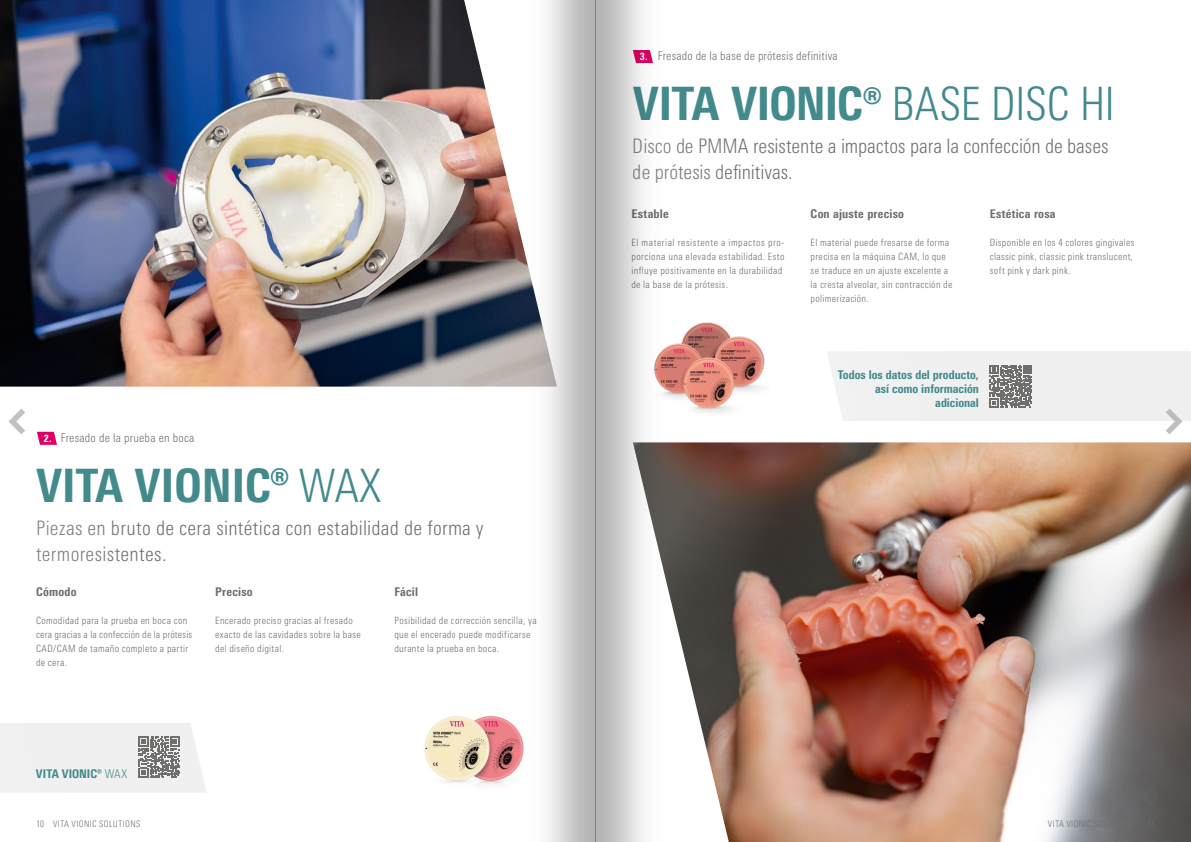
<style>
.page{position:relative;width:1191px;height:842px;background:#fff}
.page>*{position:absolute;margin:0;border:0;box-sizing:border-box;transform-origin:0 0}
.t1{font:800 condensed 46px "Univers Next Pro";letter-spacing:-.005em;color:#438a8d}
.t2{font:300 condensed 20px/26px "Univers Next Pro";letter-spacing:.005em;color:#6f6f6e}
.t3{font:800 condensed 12px/14px "Univers Next Pro";letter-spacing:-.005em;color:#438a8d;text-align:right}
.t4{font:300 condensed 12px "Univers Next Pro";letter-spacing:.02em;color:#6f6f6e}
.t5{font:800 condensed 12px "Univers Next Pro";letter-spacing:.02em;color:#6f6f6e}
.t6{font:300 condensed 10px/14px "Univers Next Pro";letter-spacing:.03em;color:#6f6f6e}
.t7{font:800 condensed 10px "Univers Next Pro";color:#fff}
.t8{font:300 condensed 9px "Univers Next Pro";letter-spacing:.035em;color:#6f6f6e}
.s1{font-weight:300}
</style>
<div class="page">
<img style="left:737px;top:442px;width:454px;height:400px">
<img style="left:0;top:0;width:454px;height:387px">
<img style="left:424px;top:716px;width:30px;height:68px">
<img style="left:737px;top:336px;width:28px;height:56px">
<svg style="left:0;top:723px;width:206px;height:70px"></svg>
<svg style="left:37px;top:432px;width:20px;height:13px"></svg>
<img style="left:454px;top:0;width:283px;height:842px">
<svg style="left:827px;top:351px;width:364px;height:83px"></svg>
<svg style="left:9px;top:409px;width:16px;height:25px"></svg>
<p class="t7" style="left:44px;top:432px;width:9px">2.</p>
<p class="t4" style="left:61px;top:431px;width:135px">Fresado de la prueba en boca</p>
<h1 class="t1" style="left:36px;top:458px;width:347px">VITA VIONIC® <span class="s1">WAX</span></h1>
<h2 class="t2" style="left:36px;top:515px;width:449px">Piezas en bruto de cera sintética con estabilidad de forma y termoresistentes.</h2>
<p class="t5" style="left:36px;top:585px;width:42px">Cómodo</p>
<p class="t6" style="left:36px;top:613px;width:158px">Comodidad para la prueba en boca con cera gracias a la confección de la prótesis<br>CAD/CAM de tamaño completo a partir de cera.</p>
<p class="t5" style="left:215px;top:585px;width:39px">Preciso</p>
<p class="t6" style="left:215px;top:613px;width:147px">Encerado preciso gracias al fresado exacto de las cavidades sobre la base del diseño digital.</p>
<p class="t5" style="left:394px;top:585px;width:25px">Fácil</p>
<p class="t6" style="left:394px;top:613px;width:144px">Posibilidad de corrección sencilla, ya que el encerado puede modificarse durante la prueba en boca.</p>
<p class="t3" style="left:36px;top:767px;width:93px">VITA VIONIC® <span class="s1">WAX</span></p>
<p class="t8" style="left:36px;top:819px;width:106px">10 VITA VIONIC SOLUTIONS</p>
<p class="t7" style="left:640px;top:51px;width:9px">3.</p>
<p class="t4" style="left:657px;top:49px;width:182px">Fresado de la base de prótesis definitiva</p>
<h1 class="t1" style="left:633px;top:76px;width:484px">VITA VIONIC® <span class="s1">BASE DISC HI</span></h1>
<h2 class="t2" style="left:633px;top:133px;width:477px">Disco de PMMA resistente a impactos para la confección de bases de prótesis definitivas.</h2>
<p class="t5" style="left:631px;top:207px;width:39px">Estable</p>
<p class="t6" style="left:631px;top:235px;width:154px">El material resistente a impactos pro&shy;porciona una elevada estabilidad. Esto influye positivamente en la durabilidad de la base de la prótesis.</p>
<p class="t5" style="left:810px;top:207px;width:95px">Con ajuste preciso</p>
<p class="t6" style="left:810px;top:235px;width:143px">El material puede fresarse de forma precisa en la máquina CAM, lo que se traduce en un ajuste excelente a la cresta alveolar, sin contracción de polimerización.</p>
<p class="t5" style="left:990px;top:207px;width:67px">Estética rosa</p>
<p class="t6" style="left:990px;top:235px;width:146px">Disponible en los 4 colores gingivales classic pink, classic pink translucent, soft pink y dark pink.</p>
<p class="t3" style="left:837px;top:368px;width:143px">Todos los datos del producto, así como información adicional</p>
</div>
